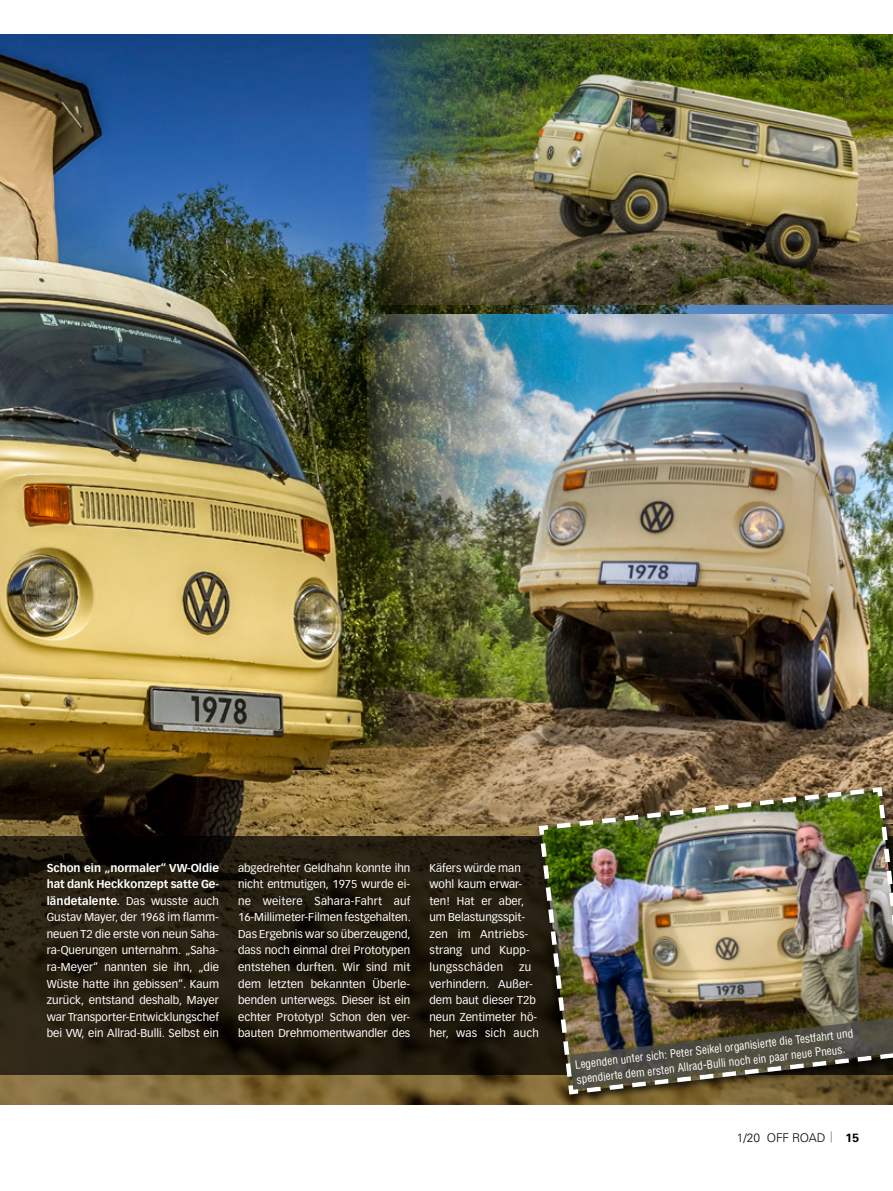
<style>
.page{position:relative;width:893px;height:1191px;background:#fff}
.page>*{position:absolute;margin:0;border:0;box-sizing:border-box;transform-origin:0 0}
.t1{font:300 12px "Univers";letter-spacing:-.02em;color:#000}
.t2{font:700 12px "Univers";color:#000}
.t3{font:11.25px/16.5px "Vectora LH";letter-spacing:.005em;color:#fff;text-align:justify}
.t4{font:condensed 11.25px/15.1px "Helvetica";color:#fff}
.s1{font-weight:700}
</style>
<div class="page">
<img style="left:0;top:34px;width:893px;height:1070px">
<svg style="left:0;top:837px;width:535px;height:238px;background:#221b0e"></svg>
<img style="left:367px;top:34px;width:526px;height:270px">
<img style="left:367px;top:315px;width:526px;height:508px">
<div style="left:535px;top:783px;width:358px;height:321px;background:#000;opacity:.55"></div>
<img style="left:538px;top:786px;width:355px;height:309px">
<p class="t3" style="left:47px;top:859px;width:174px"><span class="s1">Schon ein „normaler“ VW-Oldie hat dank Heckkonzept satte Ge&shy;ländetalente.</span> Das wusste auch Gustav Mayer, der 1968 im flamm&shy;neuen T2 die erste von neun Saha&shy;ra-Querungen unternahm. „Saha&shy;ra-Meyer“ nannten sie ihn, „die Wüste hatte ihn gebissen“. Kaum zurück, entstand deshalb, Mayer war Transporter-Entwicklungschef bei VW, ein Allrad-Bulli. Selbst ein</p>
<p class="t3" style="left:238px;top:859px;width:174px">abgedrehter Geldhahn konnte ihn nicht entmutigen, 1975 wurde ei&shy;ne weitere Sahara-Fahrt auf 16-Millimeter-Filmen festgehalten.<br>Das Ergebnis war so überzeugend, dass noch einmal drei Prototypen entstehen durften. Wir sind mit dem letzten bekannten Überle&shy;benden unterwegs. Dieser ist ein echter Prototyp! Schon den ver&shy;bauten Drehmomentwandler des</p>
<p class="t3" style="left:429px;top:859px;width:102px;text-align:left">Käfers würde man wohl kaum erwar&shy;ten! Hat er aber, um Belastungsspit&shy;zen im Antriebs&shy;strang und Kupp&shy;lungsschäden</p>
<p class="t3" style="left:429px;top:958px;width:111px;text-align:left;text-indent:90px">zu verhindern. Außer&shy;dem baut dieser T2b neun Zentimeter hö&shy;her, was sich auch</p>
<p class="t4" style="left:574px;top:1055px;width:281px;rotate:-6deg">Legenden unter sich: Peter Seikel organisierte die Testfahrt und spendierte dem ersten Allrad-Bulli noch ein paar neue Pneus.</p>
<p class="t1" style="left:737px;top:1130px;width:90px">1/20 OFF ROAD</p>
<p class="t2" style="left:846px;top:1130px;width:15px">15</p>
</div>
